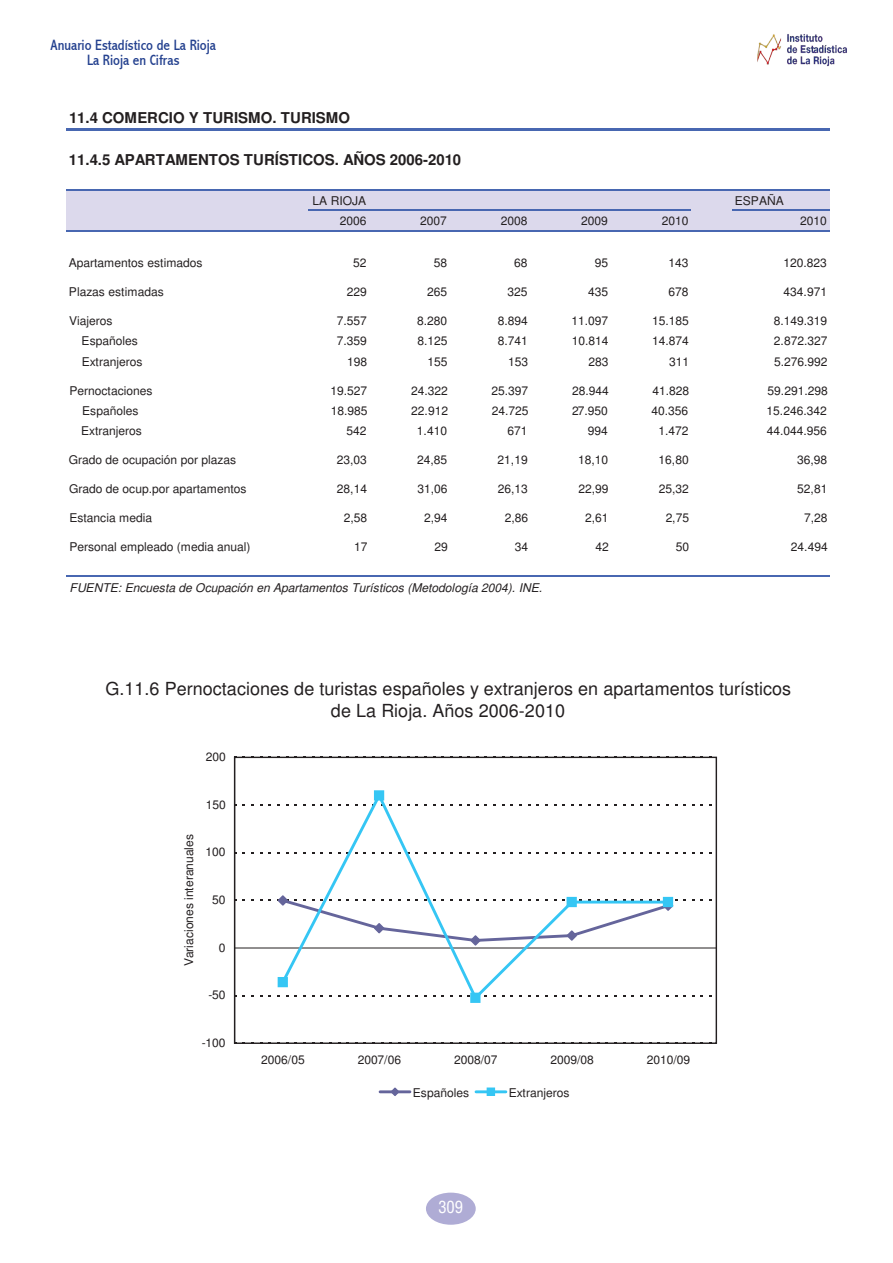
<style>
.page{position:relative;width:893px;height:1263px;background:#fff}
.page>*{position:absolute;margin:0;border:0;box-sizing:border-box;transform-origin:0 0}
.t1{font:18px/21.8px "Helvetica";letter-spacing:.005em;color:#231f20;text-align:center}
.t2{font:16.5px "Switzerland Condensed";color:#fff}
.t3{font:700 15px "Helvetica";color:#231f20}
.t4{font:condensed 15px/15px "Abadi";color:#24418f;text-align:center}
.t5{font:12px "Helvetica";letter-spacing:-.005em;color:#231f20}
.t6{font:italic 12px "Helvetica";letter-spacing:-.005em;color:#231f20}
</style>
<div class="page">
<div style="left:426px;top:1192px;width:50px;height:33px;background:#afacd5;border-radius:50%"></div>
<img style="left:757px;top:34px;width:90px;height:32px">
<div style="left:66px;top:190px;width:763px;height:41px;background:#dcd9ec"></div>
<hr style="left:309px;top:210px;width:382px;height:1px;background:#4867b1">
<hr style="left:66px;top:128px;width:763px;height:3px;background:#4867b1">
<hr style="left:66px;top:189px;width:763px;height:2px;background:#4867b1">
<hr style="left:732px;top:210px;width:97px;height:1px;background:#4867b1">
<hr style="left:66px;top:230px;width:763px;height:1px;background:#4867b1">
<hr style="left:66px;top:575px;width:763px;height:2px;background:#4867b1">
<svg style="left:692px;top:899px;width:11px;height:2px"></svg>
<svg style="left:692px;top:804px;width:11px;height:2px"></svg>
<div style="left:234px;top:757px;width:483px;height:287px;border:1px solid #231f20"></div>
<hr style="left:234px;top:757px;width:1px;height:286px;background:#231f20">
<hr style="left:235px;top:948px;width:481px;height:1px;background:#231f20">
<svg style="left:260px;top:792px;width:417px;height:210px"></svg>
<div style="left:278px;top:978px;width:9px;height:8px;background:#35c6f4"></div>
<div style="left:278px;top:977px;width:10px;height:10px;border:1px solid #35c6f4"></div>
<div style="left:375px;top:791px;width:8px;height:9px;background:#35c6f4"></div>
<div style="left:374px;top:790px;width:10px;height:10px;border:1px solid #35c6f4"></div>
<div style="left:471px;top:993px;width:9px;height:9px;background:#35c6f4"></div>
<div style="left:470px;top:993px;width:10px;height:10px;border:1px solid #35c6f4"></div>
<div style="left:567px;top:897px;width:9px;height:9px;background:#35c6f4"></div>
<div style="left:567px;top:897px;width:10px;height:10px;border:1px solid #35c6f4"></div>
<div style="left:664px;top:897px;width:8px;height:9px;background:#35c6f4"></div>
<div style="left:663px;top:897px;width:10px;height:10px;border:1px solid #35c6f4"></div>
<hr style="left:380px;top:1090px;width:30px;height:3px;background:#65659b">
<svg style="left:389px;top:1087px;width:12px;height:9px"></svg>
<hr style="left:476px;top:1090px;width:30px;height:3px;background:#35c6f4">
<div style="left:487px;top:1088px;width:7px;height:7px;background:#35c6f4"></div>
<div style="left:487px;top:1087px;width:8px;height:9px;border:1px solid #35c6f4"></div>
<p class="t4" style="left:50px;top:37px;width:167px">Anuario Estadístico de La Rioja<br>La Rioja en Cifras</p>
<p class="t3" style="left:69px;top:109px;width:283px">11.4 COMERCIO Y TURISMO. TURISMO</p>
<p class="t3" style="left:69px;top:151px;width:394px">11.4.5 APARTAMENTOS TURÍSTICOS. AÑOS 2006-2010</p>
<p class="t5" style="left:313px;top:193px;width:55px">LA RIOJA</p>
<p class="t5" style="left:735px;top:193px;width:51px">ESPAÑA</p>
<p class="t5" style="left:340px;top:213px;width:28px">2006</p>
<p class="t5" style="left:420px;top:213px;width:28px">2007</p>
<p class="t5" style="left:501px;top:213px;width:28px">2008</p>
<p class="t5" style="left:581px;top:213px;width:28px">2009</p>
<p class="t5" style="left:662px;top:213px;width:28px">2010</p>
<p class="t5" style="left:800px;top:213px;width:28px">2010</p>
<p class="t5" style="left:69px;top:256px;width:135px">Apartamentos estimados</p>
<p class="t5" style="left:353px;top:256px;width:15px">52</p>
<p class="t5" style="left:434px;top:256px;width:15px">58</p>
<p class="t5" style="left:514px;top:256px;width:15px">68</p>
<p class="t5" style="left:595px;top:256px;width:15px">95</p>
<p class="t5" style="left:668px;top:256px;width:22px">143</p>
<p class="t5" style="left:783px;top:256px;width:45px">120.823</p>
<p class="t5" style="left:69px;top:285px;width:96px">Plazas estimadas</p>
<p class="t5" style="left:347px;top:285px;width:22px">229</p>
<p class="t5" style="left:427px;top:285px;width:22px">265</p>
<p class="t5" style="left:508px;top:285px;width:22px">325</p>
<p class="t5" style="left:588px;top:285px;width:22px">435</p>
<p class="t5" style="left:669px;top:285px;width:22px">678</p>
<p class="t5" style="left:784px;top:285px;width:45px">434.971</p>
<p class="t5" style="left:69px;top:314px;width:45px">Viajeros</p>
<p class="t5" style="left:337px;top:314px;width:32px">7.557</p>
<p class="t5" style="left:417px;top:314px;width:32px">8.280</p>
<p class="t5" style="left:498px;top:314px;width:32px">8.894</p>
<p class="t5" style="left:571px;top:314px;width:38px">11.097</p>
<p class="t5" style="left:652px;top:314px;width:38px">15.185</p>
<p class="t5" style="left:774px;top:314px;width:55px">8.149.319</p>
<p class="t5" style="left:82px;top:334px;width:58px">Españoles</p>
<p class="t5" style="left:337px;top:334px;width:32px">7.359</p>
<p class="t5" style="left:417px;top:334px;width:32px">8.125</p>
<p class="t5" style="left:498px;top:334px;width:32px">8.741</p>
<p class="t5" style="left:572px;top:334px;width:38px">10.814</p>
<p class="t5" style="left:652px;top:334px;width:38px">14.874</p>
<p class="t5" style="left:774px;top:334px;width:55px">2.872.327</p>
<p class="t5" style="left:82px;top:354px;width:62px">Extranjeros</p>
<p class="t5" style="left:347px;top:354px;width:22px">198</p>
<p class="t5" style="left:428px;top:354px;width:22px">155</p>
<p class="t5" style="left:508px;top:354px;width:22px">153</p>
<p class="t5" style="left:589px;top:354px;width:22px">283</p>
<p class="t5" style="left:669px;top:354px;width:22px">311</p>
<p class="t5" style="left:774px;top:354px;width:55px">5.276.992</p>
<p class="t5" style="left:69px;top:383px;width:85px">Pernoctaciones</p>
<p class="t5" style="left:331px;top:383px;width:38px">19.527</p>
<p class="t5" style="left:411px;top:383px;width:38px">24.322</p>
<p class="t5" style="left:491px;top:383px;width:38px">25.397</p>
<p class="t5" style="left:572px;top:383px;width:38px">28.944</p>
<p class="t5" style="left:652px;top:383px;width:38px">41.828</p>
<p class="t5" style="left:768px;top:383px;width:62px">59.291.298</p>
<p class="t5" style="left:82px;top:404px;width:58px">Españoles</p>
<p class="t5" style="left:331px;top:404px;width:38px">18.985</p>
<p class="t5" style="left:411px;top:404px;width:38px">22.912</p>
<p class="t5" style="left:492px;top:404px;width:38px">24.725</p>
<p class="t5" style="left:572px;top:404px;width:37px">27.950</p>
<p class="t5" style="left:652px;top:404px;width:38px">40.356</p>
<p class="t5" style="left:767px;top:404px;width:62px">15.246.342</p>
<p class="t5" style="left:81px;top:424px;width:62px">Extranjeros</p>
<p class="t5" style="left:347px;top:424px;width:22px">542</p>
<p class="t5" style="left:417px;top:424px;width:32px">1.410</p>
<p class="t5" style="left:507px;top:424px;width:22px">671</p>
<p class="t5" style="left:588px;top:424px;width:22px">994</p>
<p class="t5" style="left:658px;top:424px;width:32px">1.472</p>
<p class="t5" style="left:767px;top:424px;width:62px">44.044.956</p>
<p class="t5" style="left:69px;top:453px;width:169px">Grado de ocupación por plazas</p>
<p class="t5" style="left:337px;top:453px;width:32px">23,03</p>
<p class="t5" style="left:417px;top:453px;width:32px">24,85</p>
<p class="t5" style="left:498px;top:453px;width:32px">21,19</p>
<p class="t5" style="left:578px;top:453px;width:32px">18,10</p>
<p class="t5" style="left:659px;top:453px;width:32px">16,80</p>
<p class="t5" style="left:797px;top:453px;width:32px">36,98</p>
<p class="t5" style="left:69px;top:482px;width:179px">Grado de ocup.por apartamentos</p>
<p class="t5" style="left:337px;top:482px;width:32px">28,14</p>
<p class="t5" style="left:417px;top:482px;width:32px">31,06</p>
<p class="t5" style="left:498px;top:482px;width:32px">26,13</p>
<p class="t5" style="left:578px;top:482px;width:32px">22,99</p>
<p class="t5" style="left:659px;top:482px;width:32px">25,32</p>
<p class="t5" style="left:797px;top:482px;width:32px">52,81</p>
<p class="t5" style="left:69px;top:511px;width:84px">Estancia media</p>
<p class="t5" style="left:344px;top:511px;width:25px">2,58</p>
<p class="t5" style="left:424px;top:511px;width:25px">2,94</p>
<p class="t5" style="left:505px;top:511px;width:25px">2,86</p>
<p class="t5" style="left:585px;top:511px;width:25px">2,61</p>
<p class="t5" style="left:666px;top:511px;width:25px">2,75</p>
<p class="t5" style="left:804px;top:511px;width:25px">7,28</p>
<p class="t5" style="left:69px;top:540px;width:183px">Personal empleado (media anual)</p>
<p class="t5" style="left:354px;top:540px;width:15px">17</p>
<p class="t5" style="left:434px;top:540px;width:15px">29</p>
<p class="t5" style="left:515px;top:540px;width:15px">34</p>
<p class="t5" style="left:595px;top:540px;width:15px">42</p>
<p class="t5" style="left:676px;top:540px;width:15px">50</p>
<p class="t5" style="left:791px;top:540px;width:38px">24.494</p>
<p class="t6" style="left:70px;top:581px;width:474px">FUENTE: Encuesta de Ocupación en Apartamentos Turísticos (Metodología 2004). INE.</p>
<h1 class="t1" style="left:105px;top:678px;width:687px">G.11.6 Pernoctaciones de turistas españoles y extranjeros en apartamentos turísticos de La Rioja. Años 2006-2010</h1>
<p class="t5" style="left:206px;top:749px;width:22px">200</p>
<p class="t5" style="left:182px;top:966px;width:133px;rotate:-90deg">Variaciones interanuales</p>
<p class="t5" style="left:206px;top:797px;width:22px">150</p>
<p class="t5" style="left:206px;top:845px;width:22px">100</p>
<p class="t5" style="left:212px;top:892px;width:15px">50</p>
<p class="t5" style="left:219px;top:940px;width:8px">0</p>
<p class="t5" style="left:208px;top:988px;width:19px">-50</p>
<p class="t5" style="left:202px;top:1035px;width:25px">-100</p>
<p class="t5" style="left:261px;top:1053px;width:45px">2006/05</p>
<p class="t5" style="left:358px;top:1053px;width:45px">2007/06</p>
<p class="t5" style="left:454px;top:1053px;width:45px">2008/07</p>
<p class="t5" style="left:550px;top:1053px;width:45px">2009/08</p>
<p class="t5" style="left:647px;top:1053px;width:45px">2010/09</p>
<p class="t5" style="left:413px;top:1085px;width:58px">Españoles</p>
<p class="t5" style="left:509px;top:1085px;width:62px">Extranjeros</p>
<h2 class="t2" style="left:438px;top:1196px;width:26px">309</h2>
</div>
